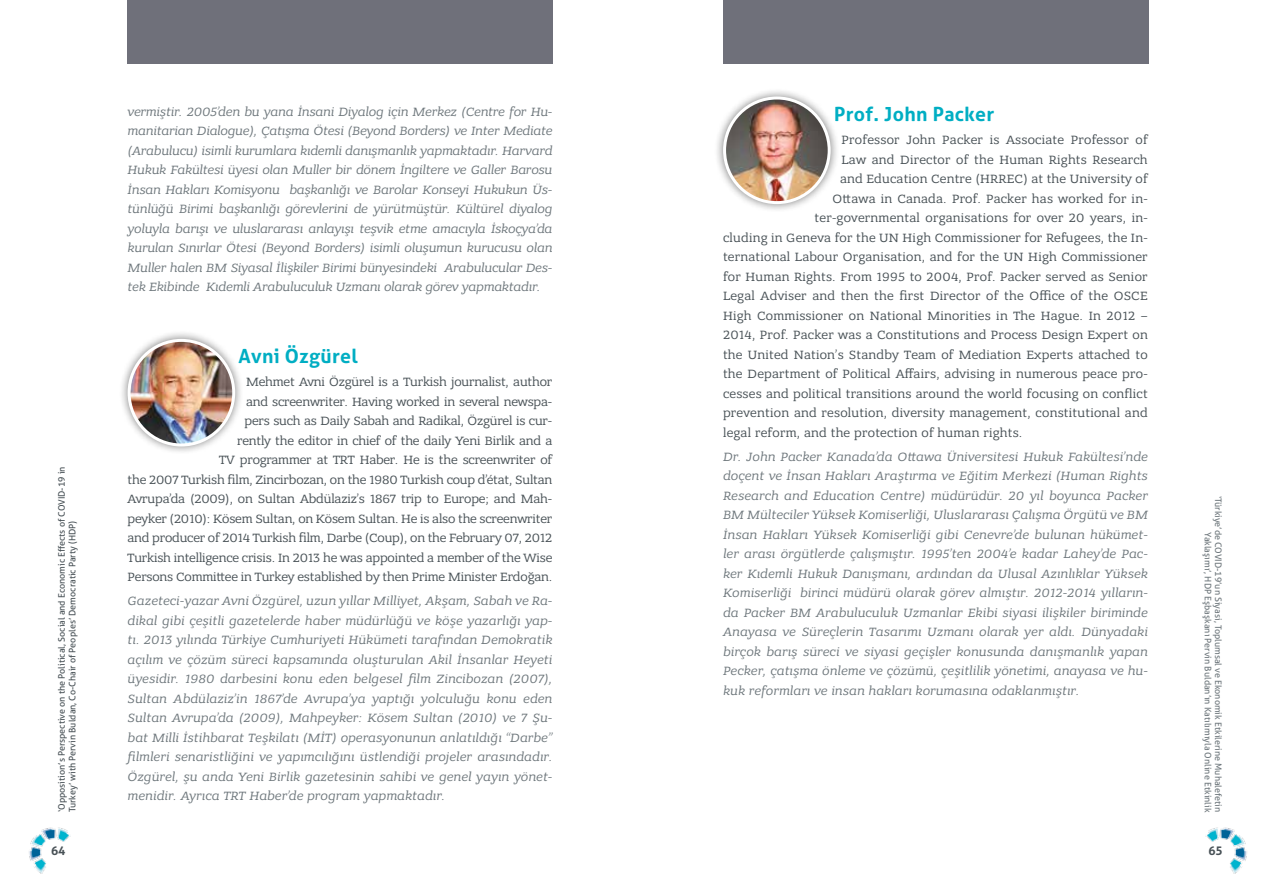
<style>
.page{position:relative;width:1276px;height:893px;background:#fff}
.page>*{position:absolute;margin:0;border:0;box-sizing:border-box;transform-origin:0 0}
.t1{font:700 19.5px "Aller";letter-spacing:.02em;color:#00aec3}
.t2{font:italic 12.75px/19.5px "Bandera Pro";letter-spacing:.02em;color:#6e777c;text-align:justify}
.t3{font:12.75px "Bandera Pro";letter-spacing:.02em;color:#485156}
.t4{font:12.75px/19.5px "Bandera Pro";letter-spacing:-.01em;color:#485156;text-align:right}
.t5{font:700 12px "Aller";color:#485156}
.t6{font:9px/10.5px "Aller";color:#485156}
.t7{font:9px/10.5px "Aller";color:#6e777c;text-align:right}
</style>
<div class="page">
<div style="left:128px;top:0;width:425px;height:64px;background:#6f707a"></div>
<div style="left:723px;top:0;width:425px;height:64px;background:#6f707a"></div>
<img style="left:29px;top:827px;width:42px;height:47px">
<img style="left:1205px;top:827px;width:42px;height:47px">
<div style="left:119px;top:330px;width:125px;height:125px;background:#000;opacity:.5"></div>
<img style="left:129px;top:340px;width:105px;height:105px;border-radius:52px">
<div style="left:128px;top:339px;width:107px;height:107px;border:3px solid #fff;border-radius:50%"></div>
<div style="left:714px;top:88px;width:125px;height:125px;background:#000;opacity:.5"></div>
<img style="left:724px;top:98px;width:105px;height:105px;border-radius:52px">
<div style="left:723px;top:97px;width:107px;height:107px;border:3px solid #fff;border-radius:50%"></div>
<p class="t6" style="left:56px;top:812px;width:347px;rotate:-90deg">‘Opposition’s Perspective on the Political, Social and Economic Effects of COVID-19 in<br>Turkey’ with Pervin Buldan, Co-Chair of Peoples’ Democratic Party (HDP)</p>
<p class="t2" style="left:128px;top:102px;width:426px">vermiştir. 2005’den bu yana İnsani Diyalog için Merkez (Centre for Hu&shy;manitarian Dialogue), Çatışma Ötesi (Beyond Borders) ve Inter Mediate (Arabulucu) isimli kurumlara kıdemli danışmanlık yapmaktadır. Harvard Hukuk Fakültesi üyesi olan Muller bir dönem İngiltere ve Galler Barosu İnsan Hakları Komisyonu başkanlığı ve Barolar Konseyi Hukukun Üs&shy;tünlüğü Birimi başkanlığı görevlerini de yürütmüştür. Kültürel diyalog yoluyla barışı ve uluslararası anlayışı teşvik etme amacıyla İskoçya’da kurulan Sınırlar Ötesi (Beyond Borders) isimli oluşumun kurucusu olan Muller halen BM Siyasal İlişkiler Birimi bünyesindeki Arabulucular Des&shy;tek Ekibinde Kıdemli Arabuluculuk Uzmanı olarak görev yapmaktadır.</p>
<h1 class="t1" style="left:239px;top:344px;width:121px">Avni Özgürel</h1>
<p class="t4" style="left:128px;top:372px;width:426px">Mehmet Avni Özgürel is a Turkish journalist, author<br>and screenwriter. Having worked in several newspa-<br>pers such as Daily Sabah and Radikal, Özgürel is cur-<br>rently the editor in chief of the daily Yeni Birlik and a<br>TV programmer at TRT Haber. He is the screenwriter of<br>the 2007 Turkish film, Zincirbozan, on the 1980 Turkish coup d’état, Sultan Avrupa’da (2009), on Sultan Abdülaziz’s 1867 trip to Europe; and Mah&shy;peyker (2010): Kösem Sultan, on Kösem Sultan. He is also the screenwriter and producer of 2014 Turkish film, Darbe (Coup), on the February 07, 2012<br>Turkish intelligence crisis. In 2013 he was appointed a member of the Wise Persons Committee in Turkey established by then Prime Minister Erdoğan.</p>
<p class="t2" style="left:128px;top:591px;width:426px">Gazeteci-yazar Avni Özgürel, uzun yıllar Milliyet, Akşam, Sabah ve Ra&shy;dikal gibi çeşitli gazetelerde haber müdürlüğü ve köşe yazarlığı yap&shy;tı. 2013 yılında Türkiye Cumhuriyeti Hükümeti tarafından Demokratik açılım ve çözüm süreci kapsamında oluşturulan Akil İnsanlar Heyeti üyesidir. 1980 darbesini konu eden belgesel film Zincibozan (2007), Sultan Abdülaziz’in 1867’de Avrupa’ya yaptığı yolculuğu konu eden Sultan Avrupa’da (2009), Mahpeyker: Kösem Sultan (2010) ve 7 Şu&shy;bat Milli İstihbarat Teşkilatı (MİT) operasyonunun anlatıldığı “Darbe” filmleri senaristliğini ve yapımcılığını üstlendiği projeler arasındadır.<br>Özgürel, şu anda Yeni Birlik gazetesinin sahibi ve genel yayın yönet&shy;menidir. Ayrıca TRT Haber’de program yapmaktadır.</p>
<h1 class="t1" style="left:834px;top:102px;width:162px">Prof. John Packer</h1>
<p class="t3" style="left:841px;top:132px;width:308px">Professor John Packer is Associate Professor of</p>
<p class="t3" style="left:841px;top:152px;width:307px">Law and Director of the Human Rights Research</p>
<p class="t3" style="left:840px;top:171px;width:309px">and Education Centre (HRREC) at the University of</p>
<p class="t3" style="left:832px;top:191px;width:317px">Ottawa in Canada. Prof. Packer has worked for in-</p>
<p class="t3" style="left:814px;top:210px;width:335px">ter-governmental organisations for over 20 years, in-</p>
<p class="t3" style="left:723px;top:230px;width:426px">cluding in Geneva for the UN High Commissioner for Refugees, the In-</p>
<p class="t3" style="left:723px;top:249px;width:426px">ternational Labour Organisation, and for the UN High Commissioner</p>
<p class="t3" style="left:723px;top:269px;width:426px">for Human Rights. From 1995 to 2004, Prof. Packer served as Senior</p>
<p class="t3" style="left:723px;top:288px;width:426px">Legal Adviser and then the first Director of the Office of the OSCE</p>
<p class="t3" style="left:723px;top:308px;width:426px">High Commissioner on National Minorities in The Hague. In 2012 –</p>
<p class="t3" style="left:723px;top:327px;width:426px">2014, Prof. Packer was a Constitutions and Process Design Expert on</p>
<p class="t3" style="left:723px;top:347px;width:426px">the United Nation’s Standby Team of Mediation Experts attached to</p>
<p class="t3" style="left:723px;top:366px;width:426px">the Department of Political Affairs, advising in numerous peace pro-</p>
<p class="t3" style="left:723px;top:386px;width:426px">cesses and political transitions around the world focusing on conflict</p>
<p class="t3" style="left:723px;top:405px;width:426px">prevention and resolution, diversity management, constitutional and</p>
<p class="t3" style="left:723px;top:425px;width:301px">legal reform, and the protection of human rights.</p>
<p class="t2" style="left:723px;top:447px;width:426px">Dr. John Packer Kanada’da Ottawa Üniversitesi Hukuk Fakültesi’nde doçent ve İnsan Hakları Araştırma ve Eğitim Merkezi (Human Rights Research and Education Centre) müdürüdür. 20 yıl boyunca Packer BM Mülteciler Yüksek Komiserliği, Uluslararası Çalışma Örgütü ve BM İnsan Hakları Yüksek Komiserliği gibi Cenevre’de bulunan hükümet&shy;ler arası örgütlerde çalışmıştır. 1995’ten 2004’e kadar Lahey’de Pac&shy;ker Kıdemli Hukuk Danışmanı, ardından da Ulusal Azınlıklar Yüksek Komiserliği birinci müdürü olarak görev almıştır. 2012-2014 yılların&shy;da Packer BM Arabuluculuk Uzmanlar Ekibi siyasi ilişkiler biriminde Anayasa ve Süreçlerin Tasarımı Uzmanı olarak yer aldı. Dünyadaki birçok barış süreci ve siyasi geçişler konusunda danışmanlık yapan Pecker, çatışma önleme ve çözümü, çeşitlilik yönetimi, anayasa ve hu&shy;kuk reformları ve insan hakları korumasına odaklanmıştır.</p>
<p class="t7" style="left:1223px;top:495px;width:318px;rotate:90deg">‘Türkiye’de COVID-19’un Siyasi, Toplumsal ve Ekonomik Etkilerine Muhalefetin<br>Yaklaşımı’, HDP Eşbaşkanı Pervin Buldan’ın Katılımıyla Online Etkinlik</p>
<p class="t5" style="left:51px;top:843px;width:16px">64</p>
<p class="t5" style="left:1208px;top:843px;width:16px">65</p>
</div>
